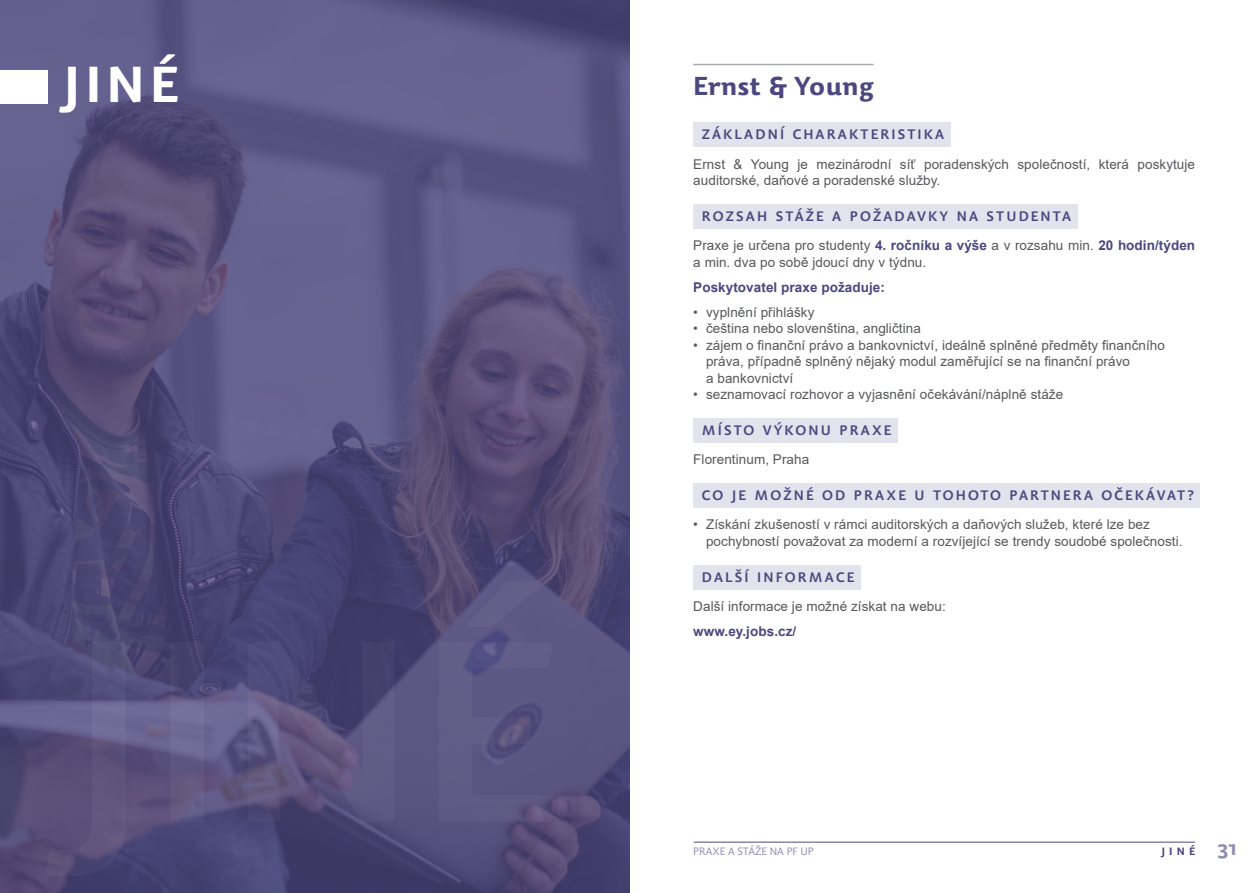
<style>
.page{position:relative;width:1259px;height:893px;background:#fff}
.page>*{position:absolute;margin:0;border:0;box-sizing:border-box;transform-origin:0 0}
.Nadpis_1{font:700 49.65px "Dederon SDOT";color:#fff}
.Nadpis_2{font:700 25.5px "Dederon SDOT";color:#4c477e}
.t1{font:700 19.5px "Dederon SDOT";color:#918eb4}
.t2{font:13.5px/16.5px "Arial";letter-spacing:.005em;color:#57585a}
.Titulek_podbravený{font:600 13.5px "Dederon SLOT";letter-spacing:.16em;color:#4c477e}
.t3{font:700 13.5px "Arial";letter-spacing:.005em;color:#4c477e}
.t4{font:300 10.5px "Dederon SLOT";color:#918eb4}
.Normal{font:700 10.5px "Dederon SDOT";color:#4c477e}
.s1{font-weight:700;color:#4c477e}
</style>
<div class="page">
<hr style="left:693px;top:842px;width:502px;height:1px;background:#4c477e">
<svg style="left:0;top:0;width:629px;height:893px;background:#56507d"></svg>
<div style="left:0;top:70px;width:47px;height:33px;background:#fff"></div>
<hr style="left:693px;top:64px;width:180px;height:1px;background:#a8a9ad">
<div style="left:693px;top:123px;width:257px;height:24px;background:#e3e3ed"></div>
<div style="left:693px;top:204px;width:384px;height:25px;background:#e3e3ed"></div>
<div style="left:693px;top:418px;width:204px;height:25px;background:#e3e3ed"></div>
<div style="left:693px;top:483px;width:507px;height:25px;background:#e3e3ed"></div>
<div style="left:693px;top:565px;width:167px;height:24px;background:#e3e3ed"></div>
<p class="Nadpis_1" style="left:63px;top:54px;width:117px">JINÉ</p>
<p class="Nadpis_2" style="left:693px;top:70px;width:182px">Ernst &amp; Young</p>
<p class="Titulek_podbravený" style="left:702px;top:126px;width:244px">ZÁKLADNÍ CHARAKTERISTIKA</p>
<p class="t2" style="left:693px;top:156px;width:503px">Ernst &amp; Young je mezinárodní síť poradenských společností, která poskytuje auditorské, daňové a poradenské služby.</p>
<p class="Titulek_podbravený" style="left:702px;top:208px;width:371px">ROZSAH STÁŽE A POŽADAVKY NA STUDENTA</p>
<p class="t2" style="left:693px;top:237px;width:503px">Praxe je určena pro studenty <span class="s1">4. ročníku a výše</span> a v rozsahu min. <span class="s1">20 hodin/týden </span>a min. dva po sobě jdoucí dny v týdnu.</p>
<p class="t3" style="left:693px;top:277px;width:193px">Poskytovatel praxe požaduje:</p>
<p class="t2" style="left:693px;top:304px;width:123px">• vyplnění přihlášky</p>
<p class="t2" style="left:693px;top:320px;width:229px">• čeština nebo slovenština, angličtina</p>
<p class="t2" style="left:706px;top:337px;width:460px;text-indent:-13px">• zájem o finanční právo a bankovnictví, ideálně splněné předměty finančního práva, případně splněný nějaký modul zaměřující se na finanční právo<br>a bankovnictví</p>
<p class="t2" style="left:693px;top:386px;width:371px">• seznamovací rozhovor a vyjasnění očekávání/náplně stáže</p>
<p class="Titulek_podbravený" style="left:702px;top:422px;width:191px">MÍSTO VÝKONU PRAXE</p>
<p class="t2" style="left:693px;top:451px;width:117px">Florentinum, Praha</p>
<p class="Titulek_podbravený" style="left:702px;top:487px;width:493px">CO JE MOŽNÉ OD PRAXE U TOHOTO PARTNERA OČEKÁVAT?</p>
<p class="t2" style="left:706px;top:516px;width:478px;text-indent:-13px">• Získání zkušeností v rámci auditorských a daňových služeb, které lze bez pochybností považovat za moderní a rozvíjející se trendy soudobé společnosti.</p>
<p class="Titulek_podbravený" style="left:702px;top:569px;width:154px">DALŠÍ INFORMACE</p>
<p class="t2" style="left:693px;top:598px;width:254px">Další informace je možné získat na webu:</p>
<p class="t3" style="left:693px;top:622px;width:104px">www.ey.jobs.cz/</p>
<p class="t4" style="left:693px;top:845px;width:122px">PRAXE A STÁŽE NA PF UP</p>
<h3 class="t1" style="left:1217px;top:836px;width:21px">31</h3>
<p class="Normal" style="left:1161px;top:845px;width:35px">JINÉ</p>
</div>
